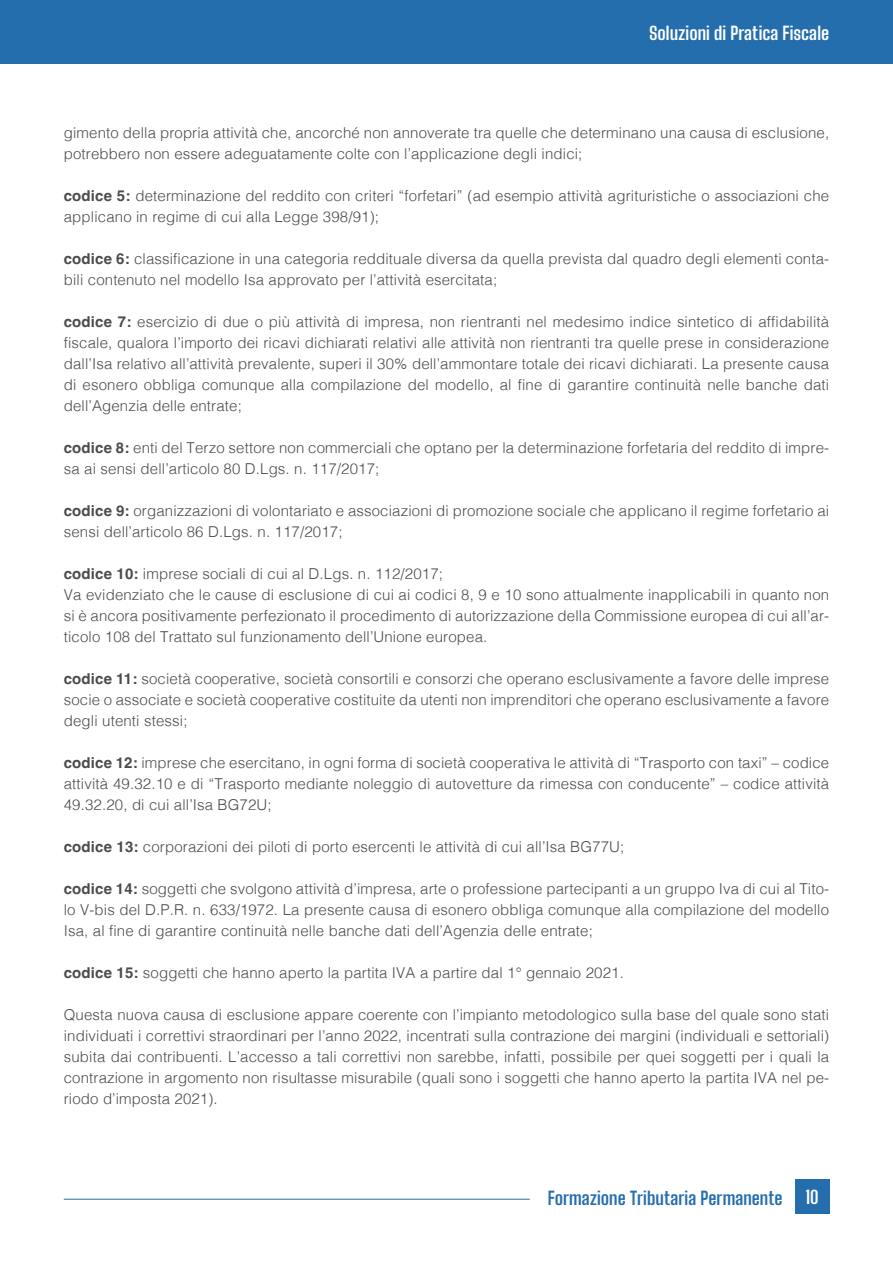
<style>
.page{position:relative;width:893px;height:1263px;background:#fff}
.page>*{position:absolute;margin:0;border:0;box-sizing:border-box;transform-origin:0 0}
.t1{font:700 18px "Big Shoulders Text";letter-spacing:.005em;color:#256ead}
.t2{font:700 18px "Big Shoulders Text";letter-spacing:.005em;color:#fff}
.Testo{font:300 15px/21px "Helvetica";letter-spacing:.01em;color:#4b4c4d;text-align:justify}
.s1{font-weight:700}
</style>
<div class="page">
<div style="left:0;top:0;width:893px;height:64px;background:#256ead"></div>
<hr style="left:64px;top:1199px;width:466px;height:1px;background:#256ead">
<div style="left:795px;top:1179px;width:34px;height:34px;background:#256ead"></div>
<p class="t2" style="left:649px;top:21px;width:182px">Soluzioni di Pratica Fiscale</p>
<p class="Testo" style="left:64px;top:121px;width:767px">gimento della propria attività che, ancorché non annoverate tra quelle che determinano una causa di esclusione, potrebbero non essere adeguatamente colte con l’applicazione degli indici;</p>
<p class="Testo" style="left:64px;top:184px;width:767px"><span class="s1">codice 5:</span> determinazione del reddito con criteri “forfetari” (ad esempio attività agrituristiche o associazioni che applicano in regime di cui alla Legge 398/91);</p>
<p class="Testo" style="left:64px;top:247px;width:767px"><span class="s1">codice 6:</span> classificazione in una categoria reddituale diversa da quella prevista dal quadro degli elementi conta&shy;bili contenuto nel modello Isa approvato per l’attività esercitata;</p>
<p class="Testo" style="left:64px;top:310px;width:767px"><span class="s1">codice 7:</span> esercizio di due o più attività di impresa, non rientranti nel medesimo indice sintetico di affidabilità fiscale, qualora l’importo dei ricavi dichiarati relativi alle attività non rientranti tra quelle prese in considerazione dall’Isa relativo all’attività prevalente, superi il 30% dell’ammontare totale dei ricavi dichiarati. La presente causa di esonero obbliga comunque alla compilazione del modello, al fine di garantire continuità nelle banche dati dell’Agenzia delle entrate;</p>
<p class="Testo" style="left:64px;top:436px;width:767px"><span class="s1">codice 8:</span> enti del Terzo settore non commerciali che optano per la determinazione forfetaria del reddito di impre&shy;sa ai sensi dell’articolo 80 D.Lgs. n. 117/2017;</p>
<p class="Testo" style="left:64px;top:499px;width:767px"><span class="s1">codice 9:</span> organizzazioni di volontariato e associazioni di promozione sociale che applicano il regime forfetario ai sensi dell’articolo 86 D.Lgs. n. 117/2017;</p>
<p class="Testo" style="left:64px;top:562px;width:381px"><span class="s1">codice 10:</span> imprese sociali di cui al D.Lgs. n. 112/2017;</p>
<p class="Testo" style="left:64px;top:583px;width:767px">Va evidenziato che le cause di esclusione di cui ai codici 8, 9 e 10 sono attualmente inapplicabili in quanto non si è ancora positivamente perfezionato il procedimento di autorizzazione della Commissione europea di cui all’ar&shy;ticolo 108 del Trattato sul funzionamento dell’Unione europea.</p>
<p class="Testo" style="left:64px;top:667px;width:767px"><span class="s1">codice 11:</span> società cooperative, società consortili e consorzi che operano esclusivamente a favore delle imprese socie o associate e società cooperative costituite da utenti non imprenditori che operano esclusivamente a favore degli utenti stessi;</p>
<p class="Testo" style="left:64px;top:751px;width:767px"><span class="s1">codice 12:</span> imprese che esercitano, in ogni forma di società cooperativa le attività di “Trasporto con taxi” – codice attività 49.32.10 e di “Trasporto mediante noleggio di autovetture da rimessa con conducente” – codice attività 49.32.20, di cui all’Isa BG72U;</p>
<p class="Testo" style="left:64px;top:835px;width:562px"><span class="s1">codice 13:</span> corporazioni dei piloti di porto esercenti le attività di cui all’Isa BG77U;</p>
<p class="Testo" style="left:64px;top:877px;width:767px"><span class="s1">codice 14:</span> soggetti che svolgono attività d’impresa, arte o professione partecipanti a un gruppo Iva di cui al Tito&shy;lo V-bis del D.P.R. n. 633/1972. La presente causa di esonero obbliga comunque alla compilazione del modello Isa, al fine di garantire continuità nelle banche dati dell’Agenzia delle entrate;</p>
<p class="Testo" style="left:64px;top:961px;width:562px"><span class="s1">codice 15:</span> soggetti che hanno aperto la partita IVA a partire dal 1° gennaio 2021.</p>
<p class="Testo" style="left:64px;top:1003px;width:767px">Questa nuova causa di esclusione appare coerente con l’impianto metodologico sulla base del quale sono stati individuati i correttivi straordinari per l’anno 2022, incentrati sulla contrazione dei margini (individuali e settoriali) subita dai contribuenti. L’accesso a tali correttivi non sarebbe, infatti, possibile per quei soggetti per i quali la contrazione in argomento non risultasse misurabile (quali sono i soggetti che hanno aperto la partita IVA nel pe&shy;riodo d’imposta 2021).</p>
<p class="t1" style="left:548px;top:1185px;width:236px">Formazione Tributaria Permanente</p>
<p class="t2" style="left:806px;top:1184px;width:15px">10</p>
</div>
